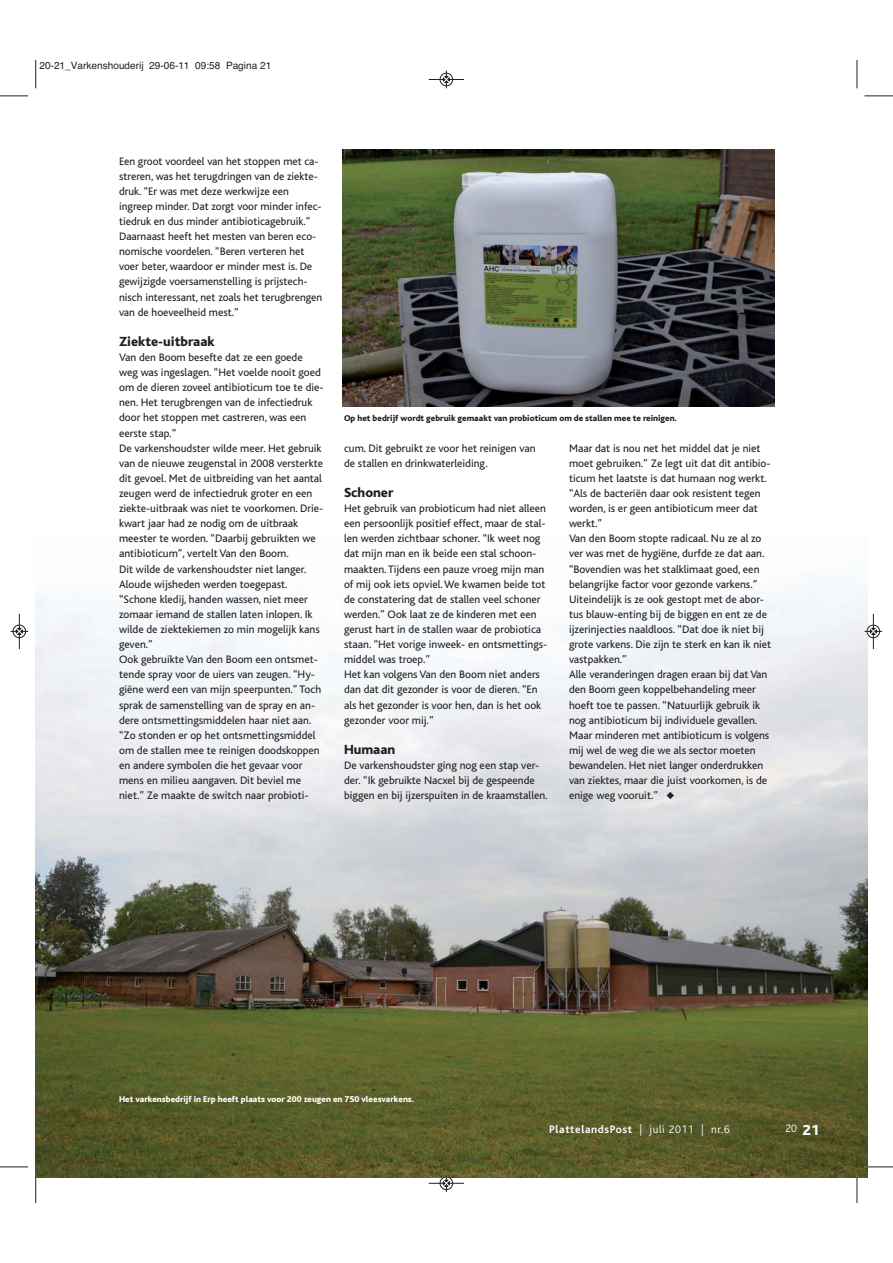
<style>
.page{position:relative;width:893px;height:1263px;background:#fff}
.page>*{position:absolute;margin:0;border:0;box-sizing:border-box;transform-origin:0 0}
.t1{font:800 13.8px "Bliss";color:#231f20}
.t2{font:11.4px/15.1px "Bliss";color:#231f20}
.t3{font:700 11.4px "Bliss";letter-spacing:.05em;color:#fff}
.t4{font:300 11.4px "Bliss";color:#fff}
.t5{font:10.05px "Helvetica";color:#231f20}
.t6{font:800 8.85px "Bliss";color:#231f20}
.t7{font:800 8.85px "Bliss";color:#fff}
.s1{font-weight:300}
.s2{font-weight:800;font-size:15.15px}
</style>
<div class="page">
<img style="left:36px;top:594px;width:831px;height:584px">
<img style="left:343px;top:149px;width:432px;height:257px">
<svg style="left:35px;top:60px;width:1px;height:28px"></svg>
<svg style="left:0;top:95px;width:28px;height:2px"></svg>
<svg style="left:856px;top:60px;width:2px;height:28px"></svg>
<svg style="left:864px;top:95px;width:29px;height:2px"></svg>
<svg style="left:35px;top:1174px;width:1px;height:29px"></svg>
<svg style="left:0;top:1167px;width:28px;height:1px"></svg>
<svg style="left:856px;top:1174px;width:2px;height:29px"></svg>
<svg style="left:864px;top:1167px;width:29px;height:1px"></svg>
<hr style="left:429px;top:79px;width:35px;height:1px;background:#231f20">
<div style="left:440px;top:73px;width:13px;height:13px;border:1px solid #231f20;border-radius:50%"></div>
<svg style="left:443px;top:71px;width:6px;height:17px"></svg>
<hr style="left:429px;top:1183px;width:35px;height:1px;background:#231f20">
<div style="left:440px;top:1177px;width:13px;height:13px;border:1px solid #231f20;border-radius:50%"></div>
<svg style="left:443px;top:1174px;width:6px;height:18px"></svg>
<hr style="left:19px;top:614px;width:1px;height:35px;background:#231f20">
<div style="left:13px;top:625px;width:13px;height:13px;border:1px solid #231f20;border-radius:50%"></div>
<svg style="left:11px;top:628px;width:17px;height:7px"></svg>
<div style="left:866px;top:625px;width:14px;height:13px;border:1px solid #fff;border-radius:50%"></div>
<hr style="left:873px;top:614px;width:1px;height:35px;background:#231f20">
<div style="left:867px;top:625px;width:13px;height:13px;border:1px solid #231f20;border-radius:50%"></div>
<svg style="left:864px;top:628px;width:18px;height:7px"></svg>
<p class="t5" style="left:39px;top:62px;width:233px">20-21_Varkenshouderij 29-06-11 09:58 Pagina 21</p>
<p class="t2" style="left:119px;top:154px;width:205px">Een groot voordeel van het stoppen met ca&shy;streren, was het terugdringen van de ziekte&shy;druk. “Er was met deze werkwijze een ingreep minder. Dat zorgt voor minder infec&shy;tiedruk en dus minder antibioticagebruik.” Daarnaast heeft het mesten van beren eco&shy;nomische voordelen. “Beren verteren het voer beter, waardoor er minder mest is. De gewijzigde voersamenstelling is prijstech&shy;nisch interessant, net zoals het terugbrengen van de hoeveelheid mest.”</p>
<p class="t1" style="left:119px;top:336px;width:97px">Ziekte-uitbraak</p>
<p class="t2" style="left:119px;top:351px;width:206px">Van den Boom besefte dat ze een goede weg was ingeslagen. “Het voelde nooit goed om de dieren zoveel antibioticum toe te die&shy;nen. Het terugbrengen van de infectiedruk door het stoppen met castreren, was een eerste stap.”<br>De varkenshoudster wilde meer. Het gebruik van de nieuwe zeugenstal in 2008 versterkte dit gevoel. Met de uitbreiding van het aantal zeugen werd de infectiedruk groter en een ziekte-uitbraak was niet te voorkomen. Drie&shy;kwart jaar had ze nodig om de uitbraak meester te worden. “Daarbij gebruikten we antibioticum”, vertelt Van den Boom.<br>Dit wilde de varkenshoudster niet langer.<br>Aloude wijsheden werden toegepast. “Schone kledij, handen wassen, niet meer zomaar iemand de stallen laten inlopen. Ik wilde de ziektekiemen zo min mogelijk kans geven.”<br>Ook gebruikte Van den Boom een ontsmet&shy;tende spray voor de uiers van zeugen. “Hy&shy;giëne werd een van mijn speerpunten.” Toch sprak de samenstelling van de spray en an&shy;dere ontsmettingsmiddelen haar niet aan. “Zo stonden er op het ontsmettingsmiddel om de stallen mee te reinigen doodskoppen en andere symbolen die het gevaar voor mens en milieu aangaven. Dit beviel me niet.” Ze maakte de switch naar probioti-</p>
<p class="t6" style="left:344px;top:415px;width:334px">Op het bedrijf wordt gebruik gemaakt van probioticum om de stallen mee te reinigen.</p>
<p class="t2" style="left:344px;top:441px;width:193px">cum. Dit gebruikt ze voor het reinigen van de stallen en drinkwaterleiding.</p>
<p class="t1" style="left:344px;top:487px;width:51px">Schoner</p>
<p class="t2" style="left:344px;top:502px;width:205px">Het gebruik van probioticum had niet alleen een persoonlijk positief effect, maar de stal&shy;len werden zichtbaar schoner. “Ik weet nog dat mijn man en ik beide een stal schoon&shy;maakten. Tijdens een pauze vroeg mijn man of mij ook iets opviel. We kwamen beide tot de constatering dat de stallen veel schoner werden.” Ook laat ze de kinderen met een gerust hart in de stallen waar de probiotica staan. “Het vorige inweek- en ontsmettings&shy;middel was troep.”<br>Het kan volgens Van den Boom niet anders dan dat dit gezonder is voor de dieren. “En als het gezonder is voor hen, dan is het ook gezonder voor mij.”</p>
<p class="t1" style="left:344px;top:744px;width:53px">Humaan</p>
<p class="t2" style="left:344px;top:759px;width:205px">De varkenshoudster ging nog een stap ver&shy;der. “Ik gebruikte Nacxel bij de gespeende biggen en bij ijzerspuiten in de kraamstallen.</p>
<p class="t2" style="left:569px;top:441px;width:204px">Maar dat is nou net het middel dat je niet moet gebruiken.” Ze legt uit dat dit antibio&shy;ticum het laatste is dat humaan nog werkt. “Als de bacteriën daar ook resistent tegen worden, is er geen antibioticum meer dat werkt.”<br>Van den Boom stopte radicaal. Nu ze al zo ver was met de hygiëne, durfde ze dat aan. “Bovendien was het stalklimaat goed, een belangrijke factor voor gezonde varkens.” Uiteindelijk is ze ook gestopt met de abor&shy;tus blauw-enting bij de biggen en ent ze de ijzerinjecties naaldloos. “Dat doe ik niet bij grote varkens. Die zijn te sterk en kan ik niet vastpakken.”<br>Alle veranderingen dragen eraan bij dat Van den Boom geen koppelbehandeling meer hoeft toe te passen. “Natuurlijk gebruik ik nog antibioticum bij individuele gevallen.<br>Maar minderen met antibioticum is volgens mij wel de weg die we als sector moeten bewandelen. Het niet langer onderdrukken van ziektes, maar die juist voorkomen, is de enige weg vooruit.” ◆</p>
<p class="t7" style="left:119px;top:1095px;width:296px">Het varkensbedrijf in Erp heeft plaats voor 200 zeugen en 750 vleesvarkens.</p>
<p class="t3" style="left:549px;top:1122px;width:182px">PlattelandsPost <span class="s1">| juli 2011 | nr.6</span></p>
<p class="t4" style="left:785px;top:1123px;width:35px">20 <span class="s2">21</span></p>
</div>
